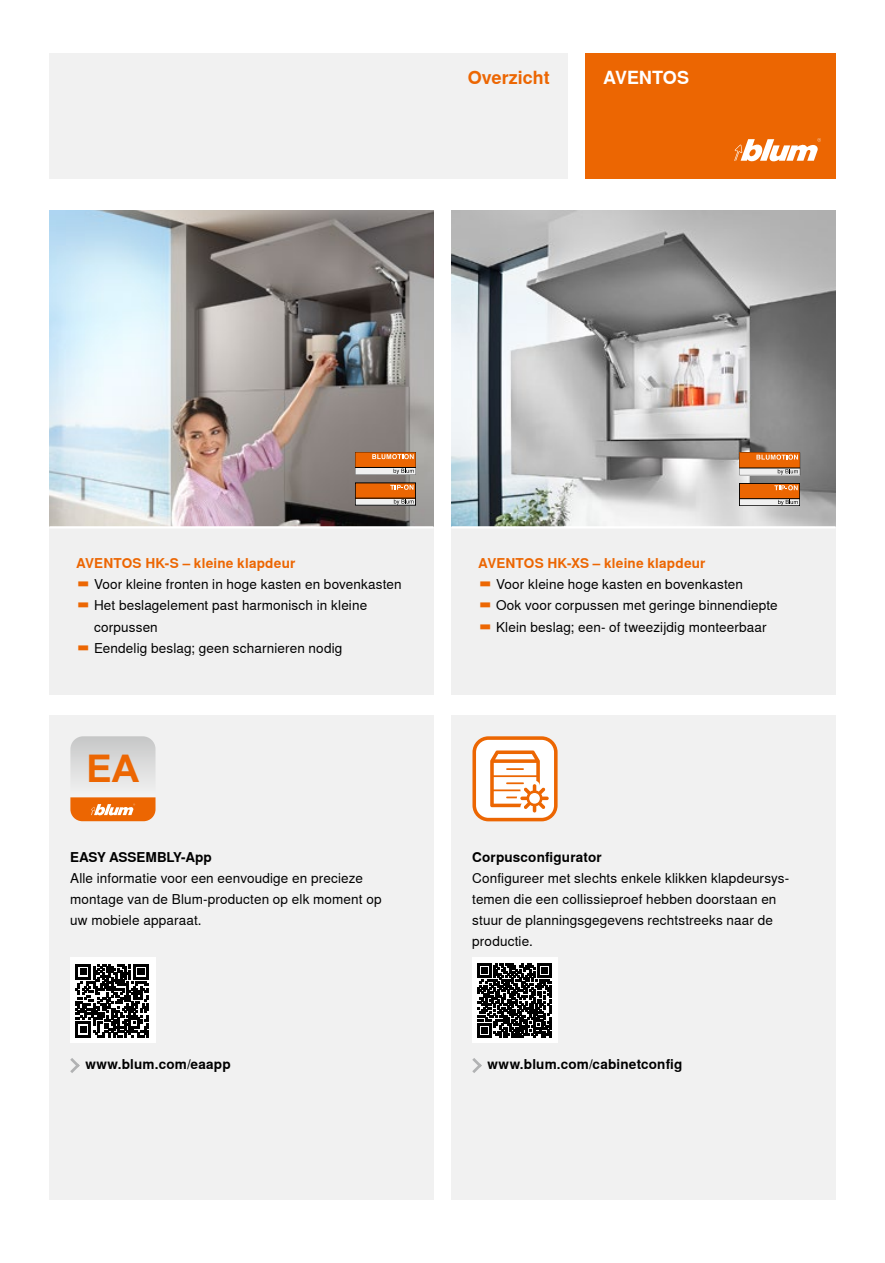
<style>
.page{position:relative;width:885px;height:1263px;background:#fff}
.page>*{position:absolute;margin:0;border:0;box-sizing:border-box;transform-origin:0 0}
.t1{font:700 38.1px "Arial";color:#ec6602}
.CBOX_12_Subhead_Oran{font:700 18px "Nimbus Sans Global";color:#ec6602}
.BBOX_12_Head_White_B{font:700 18px "Nimbus Sans Global";letter-spacing:-.005em;color:#fff}
.CBOX_07_Legend_Black{font:13.5px/21px "Nimbus Sans Global";letter-spacing:.01em;color:#000}
.CBOX_07_Legend_Black-2{font:700 13.5px "Nimbus Sans Global";letter-spacing:.01em;color:#000}
.CBOX_09_Copy_Orange{font:700 13.5px "Nimbus Sans Global";letter-spacing:.015em;color:#ec6602}
.CBOX_07_Legend_Black-3{font:700 13.5px "Nimbus Sans Global";letter-spacing:-.01em;color:#000}
.s1{font-size:17.25px;color:#ec6602}
</style>
<div class="page">
<div style="left:451px;top:526px;width:384px;height:169px;background:#f0f0f0"></div>
<div style="left:49px;top:526px;width:384px;height:169px;background:#f0f0f0"></div>
<img style="left:49px;top:210px;width:384px;height:316px">
<img style="left:451px;top:210px;width:384px;height:316px">
<svg style="left:355px;top:452px;width:61px;height:23px"></svg>
<svg style="left:739px;top:452px;width:61px;height:23px"></svg>
<div style="left:739px;top:499px;width:60px;height:7px;background:#f0f0f0"></div>
<div style="left:739px;top:483px;width:60px;height:16px;background:#ec6602"></div>
<hr style="left:739px;top:498px;width:60px;height:1px;background:#000">
<div style="left:739px;top:483px;width:60px;height:23px;border:1px solid #000"></div>
<svg style="left:774px;top:485px;width:23px;height:5px"></svg>
<svg style="left:778px;top:500px;width:19px;height:5px"></svg>
<div style="left:355px;top:498px;width:60px;height:7px;background:#f0f0f0"></div>
<div style="left:355px;top:483px;width:60px;height:15px;background:#ec6602"></div>
<hr style="left:355px;top:498px;width:60px;height:1px;background:#000">
<svg style="left:390px;top:485px;width:23px;height:5px"></svg>
<svg style="left:394px;top:499px;width:19px;height:6px"></svg>
<div style="left:585px;top:54px;width:250px;height:125px;background:#ec6602"></div>
<div style="left:49px;top:54px;width:518px;height:125px;background:#f0f0f0"></div>
<svg style="left:734px;top:138px;width:87px;height:23px"></svg>
<div style="left:49px;top:716px;width:384px;height:484px;background:#f0f0f0"></div>
<div style="left:451px;top:716px;width:384px;height:484px;background:#f0f0f0"></div>
<svg style="left:70px;top:736px;width:85px;height:85px"></svg>
<div style="left:70px;top:957px;width:85px;height:85px;background:#fff"></div>
<svg style="left:75px;top:964px;width:74px;height:73px"></svg>
<div style="left:472px;top:957px;width:85px;height:85px;background:#fff"></div>
<svg style="left:477px;top:963px;width:74px;height:74px"></svg>
<svg style="left:70px;top:1058px;width:10px;height:15px"></svg>
<svg style="left:472px;top:1058px;width:10px;height:15px"></svg>
<div style="left:474px;top:738px;width:81px;height:81px;background:#fff;border-radius:14px"></div>
<div style="left:472px;top:736px;width:85px;height:85px;border:4px solid #ec6602;border-radius:14px"></div>
<svg style="left:490px;top:750px;width:58px;height:62px"></svg>
<hr style="left:451px;top:526px;width:384px;height:2px;background:#fff">
<hr style="left:49px;top:526px;width:384px;height:2px;background:#fff">
<p class="CBOX_12_Subhead_Oran" style="left:467px;top:67px;width:83px">Overzicht</p>
<p class="BBOX_12_Head_White_B" style="left:603px;top:67px;width:87px">AVENTOS</p>
<p class="CBOX_09_Copy_Orange" style="left:76px;top:556px;width:221px">AVENTOS HK-S – kleine klapdeur</p>
<p class="CBOX_07_Legend_Black" style="left:76px;top:574px;width:327px"><span class="s1">▬</span> Voor kleine fronten in hoge kasten en bovenkasten</p>
<p class="CBOX_07_Legend_Black" style="left:94px;top:595px;width:274px;text-indent:-18px"><span class="s1">▬</span> Het beslagelement past harmonisch in kleine corpussen</p>
<p class="CBOX_07_Legend_Black" style="left:76px;top:637px;width:268px"><span class="s1">▬</span> Eendelig beslag; geen scharnieren nodig</p>
<p class="t1" style="left:87px;top:742px;width:54px">EA</p>
<p class="CBOX_07_Legend_Black-3" style="left:70px;top:850px;width:143px">EASY ASSEMBLY-App</p>
<p class="CBOX_07_Legend_Black" style="left:70px;top:868px;width:313px">Alle informatie voor een eenvoudige en precieze montage van de Blum-producten op elk moment op uw mobiele apparaat.</p>
<p class="CBOX_09_Copy_Orange" style="left:478px;top:556px;width:229px">AVENTOS HK-XS – kleine klapdeur</p>
<p class="CBOX_07_Legend_Black" style="left:478px;top:574px;width:266px"><span class="s1">▬</span> Voor kleine hoge kasten en bovenkasten</p>
<p class="CBOX_07_Legend_Black" style="left:478px;top:595px;width:301px"><span class="s1">▬</span> Ook voor corpussen met geringe binnendiepte</p>
<p class="CBOX_07_Legend_Black" style="left:478px;top:616px;width:290px"><span class="s1">▬</span> Klein beslag; een- of tweezijdig monteerbaar</p>
<p class="CBOX_07_Legend_Black-2" style="left:472px;top:850px;width:131px">Corpusconfigurator</p>
<p class="CBOX_07_Legend_Black" style="left:472px;top:868px;width:318px">Configureer met slechts enkele klikken klapdeursys&shy;temen die een collissieproef hebben doorstaan en stuur de planningsgegevens rechtstreeks naar de productie.</p>
<p class="CBOX_07_Legend_Black-2" style="left:85px;top:1056px;width:147px">www.blum.com/eaapp</p>
<p class="CBOX_07_Legend_Black-2" style="left:487px;top:1056px;width:196px">www.blum.com/cabinetconfig</p>
</div>
